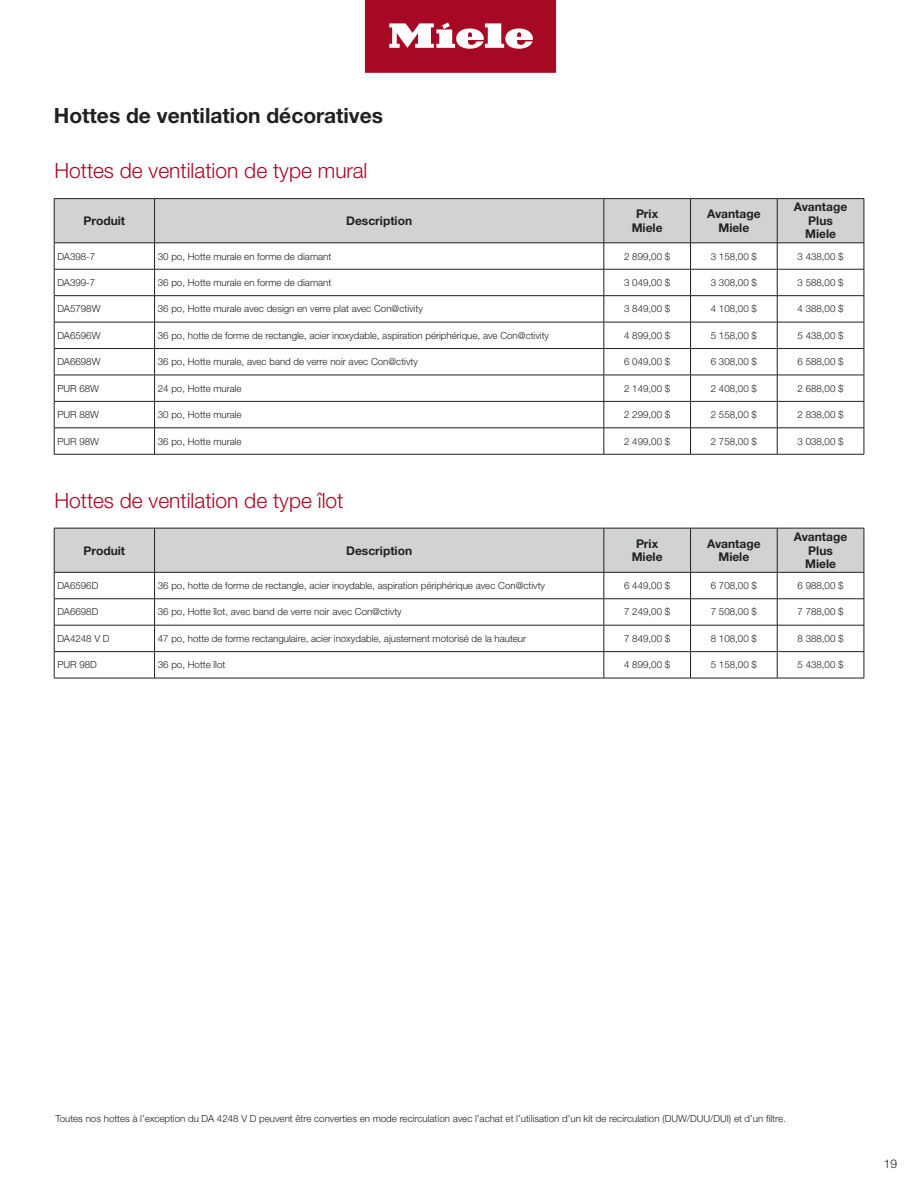
<style>
.page{position:relative;width:918px;height:1188px;background:#fff}
.page>*{position:absolute;margin:0;border:0;box-sizing:border-box;transform-origin:0 0}
.t1{font:300 21px "Helvetica Neue LTW1 G";color:#a70824}
.t2{font:700 21px "Helvetica Neue LTW1 G";color:#231f20}
.t3{font:700 12px "Helvetica Neue LTW1 G";color:#231f20}
.t4{font:300 12px "Helvetica Neue LT Std";color:#231f20}
.footnote{font:300 9.75px "Helvetica Neue LTW1 G";color:#231f20}
</style>
<div class="page">
<svg style="left:365px;top:0;width:191px;height:73px;background:#b53047"></svg>
<hr style="left:54px;top:198px;width:101px;height:1px;background:#231f20">
<hr style="left:155px;top:198px;width:449px;height:1px;background:#231f20">
<hr style="left:604px;top:198px;width:87px;height:1px;background:#231f20">
<hr style="left:691px;top:198px;width:86px;height:1px;background:#231f20">
<hr style="left:777px;top:198px;width:87px;height:1px;background:#231f20">
<svg style="left:54px;top:199px;width:811px;height:255px"></svg>
<hr style="left:54px;top:454px;width:101px;height:1px;background:#231f20">
<hr style="left:155px;top:454px;width:449px;height:1px;background:#231f20">
<hr style="left:604px;top:454px;width:87px;height:1px;background:#231f20">
<hr style="left:691px;top:454px;width:86px;height:1px;background:#231f20">
<hr style="left:777px;top:454px;width:87px;height:1px;background:#231f20">
<svg style="left:54px;top:528px;width:811px;height:150px"></svg>
<hr style="left:54px;top:678px;width:101px;height:1px;background:#231f20">
<hr style="left:155px;top:678px;width:449px;height:1px;background:#231f20">
<hr style="left:604px;top:678px;width:87px;height:1px;background:#231f20">
<hr style="left:691px;top:678px;width:86px;height:1px;background:#231f20">
<hr style="left:777px;top:678px;width:87px;height:1px;background:#231f20">
<p class="t2" style="left:54px;top:103px;width:331px">Hottes de ventilation décoratives</p>
<p class="t1" style="left:54px;top:158px;width:315px">Hottes de ventilation de type mural</p>
<p class="t3" style="left:84px;top:213px;width:43px">Produit</p>
<p class="t3" style="left:346px;top:213px;width:67px">Description</p>
<p class="t3" style="left:636px;top:207px;width:24px">Prix</p>
<p class="t3" style="left:632px;top:220px;width:32px">Miele</p>
<p class="t3" style="left:707px;top:207px;width:55px">Avantage</p>
<p class="t3" style="left:718px;top:220px;width:32px">Miele</p>
<p class="t3" style="left:794px;top:200px;width:55px">Avantage</p>
<p class="t3" style="left:808px;top:213px;width:26px">Plus</p>
<p class="t3" style="left:805px;top:227px;width:32px">Miele</p>
<p class="footnote" style="left:57px;top:250px;width:39px">DA398-7</p>
<p class="footnote" style="left:158px;top:250px;width:175px">30 po, Hotte murale en forme de diamant</p>
<p class="footnote" style="left:624px;top:250px;width:48px">2 899,00 $</p>
<p class="footnote" style="left:711px;top:250px;width:48px">3 158,00 $</p>
<p class="footnote" style="left:798px;top:250px;width:48px">3 438,00 $</p>
<p class="footnote" style="left:57px;top:277px;width:39px">DA399-7</p>
<p class="footnote" style="left:158px;top:277px;width:175px">36 po, Hotte murale en forme de diamant</p>
<p class="footnote" style="left:624px;top:277px;width:48px">3 049,00 $</p>
<p class="footnote" style="left:711px;top:277px;width:48px">3 308,00 $</p>
<p class="footnote" style="left:798px;top:277px;width:48px">3 588,00 $</p>
<p class="footnote" style="left:57px;top:303px;width:45px">DA5798W</p>
<p class="footnote" style="left:158px;top:303px;width:267px">36 po, Hotte murale avec design en verre plat avec Con@ctivity</p>
<p class="footnote" style="left:624px;top:303px;width:48px">3 849,00 $</p>
<p class="footnote" style="left:711px;top:303px;width:48px">4 108,00 $</p>
<p class="footnote" style="left:798px;top:303px;width:48px">4 388,00 $</p>
<p class="footnote" style="left:57px;top:329px;width:45px">DA6596W</p>
<p class="footnote" style="left:158px;top:329px;width:393px">36 po, hotte de forme de rectangle, acier inoxydable, aspiration périphérique, ave Con@ctivity</p>
<p class="footnote" style="left:624px;top:329px;width:48px">4 899,00 $</p>
<p class="footnote" style="left:711px;top:329px;width:48px">5 158,00 $</p>
<p class="footnote" style="left:798px;top:329px;width:48px">5 438,00 $</p>
<p class="footnote" style="left:57px;top:356px;width:45px">DA6698W</p>
<p class="footnote" style="left:158px;top:356px;width:262px">36 po, Hotte murale, avec band de verre noir avec Con@ctivty</p>
<p class="footnote" style="left:624px;top:356px;width:48px">6 049,00 $</p>
<p class="footnote" style="left:711px;top:356px;width:48px">6 308,00 $</p>
<p class="footnote" style="left:798px;top:356px;width:48px">6 588,00 $</p>
<p class="footnote" style="left:57px;top:382px;width:43px">PUR 68W</p>
<p class="footnote" style="left:158px;top:382px;width:85px">24 po, Hotte murale</p>
<p class="footnote" style="left:624px;top:382px;width:48px">2 149,00 $</p>
<p class="footnote" style="left:711px;top:382px;width:48px">2 408,00 $</p>
<p class="footnote" style="left:798px;top:382px;width:48px">2 688,00 $</p>
<p class="footnote" style="left:57px;top:409px;width:43px">PUR 88W</p>
<p class="footnote" style="left:158px;top:409px;width:85px">30 po, Hotte murale</p>
<p class="footnote" style="left:624px;top:409px;width:48px">2 299,00 $</p>
<p class="footnote" style="left:711px;top:409px;width:48px">2 558,00 $</p>
<p class="footnote" style="left:798px;top:409px;width:48px">2 838,00 $</p>
<p class="footnote" style="left:57px;top:435px;width:43px">PUR 98W</p>
<p class="footnote" style="left:158px;top:435px;width:85px">36 po, Hotte murale</p>
<p class="footnote" style="left:624px;top:435px;width:48px">2 499,00 $</p>
<p class="footnote" style="left:711px;top:435px;width:48px">2 758,00 $</p>
<p class="footnote" style="left:798px;top:435px;width:48px">3 038,00 $</p>
<p class="t1" style="left:54px;top:488px;width:291px">Hottes de ventilation de type îlot</p>
<p class="t3" style="left:84px;top:543px;width:43px">Produit</p>
<p class="t3" style="left:346px;top:543px;width:67px">Description</p>
<p class="t3" style="left:636px;top:536px;width:24px">Prix</p>
<p class="t3" style="left:632px;top:550px;width:32px">Miele</p>
<p class="t3" style="left:707px;top:536px;width:55px">Avantage</p>
<p class="t3" style="left:718px;top:550px;width:32px">Miele</p>
<p class="t3" style="left:794px;top:529px;width:55px">Avantage</p>
<p class="t3" style="left:808px;top:543px;width:26px">Plus</p>
<p class="t3" style="left:805px;top:556px;width:32px">Miele</p>
<p class="footnote" style="left:57px;top:580px;width:42px">DA6596D</p>
<p class="footnote" style="left:158px;top:580px;width:389px">36 po, hotte de forme de rectangle, acier inoydable, aspiration périphérique avec Con@ctivty</p>
<p class="footnote" style="left:624px;top:580px;width:48px">6 449,00 $</p>
<p class="footnote" style="left:711px;top:580px;width:48px">6 708,00 $</p>
<p class="footnote" style="left:798px;top:580px;width:48px">6 988,00 $</p>
<p class="footnote" style="left:57px;top:606px;width:42px">DA6698D</p>
<p class="footnote" style="left:158px;top:606px;width:245px">36 po, Hotte îlot, avec band de verre noir avec Con@ctivty</p>
<p class="footnote" style="left:624px;top:606px;width:48px">7 249,00 $</p>
<p class="footnote" style="left:711px;top:606px;width:48px">7 508,00 $</p>
<p class="footnote" style="left:798px;top:606px;width:48px">7 788,00 $</p>
<p class="footnote" style="left:57px;top:632px;width:54px">DA4248 V D</p>
<p class="footnote" style="left:158px;top:632px;width:370px">47 po, hotte de forme rectangulaire, acier inoxydable, ajustement motorisé de la hauteur</p>
<p class="footnote" style="left:624px;top:632px;width:48px">7 849,00 $</p>
<p class="footnote" style="left:711px;top:632px;width:48px">8 108,00 $</p>
<p class="footnote" style="left:798px;top:632px;width:48px">8 388,00 $</p>
<p class="footnote" style="left:57px;top:659px;width:41px">PUR 98D</p>
<p class="footnote" style="left:158px;top:659px;width:69px">36 po, Hotte îlot</p>
<p class="footnote" style="left:624px;top:659px;width:48px">4 899,00 $</p>
<p class="footnote" style="left:711px;top:659px;width:48px">5 158,00 $</p>
<p class="footnote" style="left:798px;top:659px;width:48px">5 438,00 $</p>
<p class="footnote" style="left:55px;top:1112px;width:732px">Toutes nos hottes à l’exception du DA 4248 V D peuvent être converties en mode recirculation avec l’achat et l’utilisation d’un kit de recirculation (DUW/DUU/DUI) et d’un filtre.</p>
<p class="t4" style="left:884px;top:1156px;width:15px">19</p>
</div>
